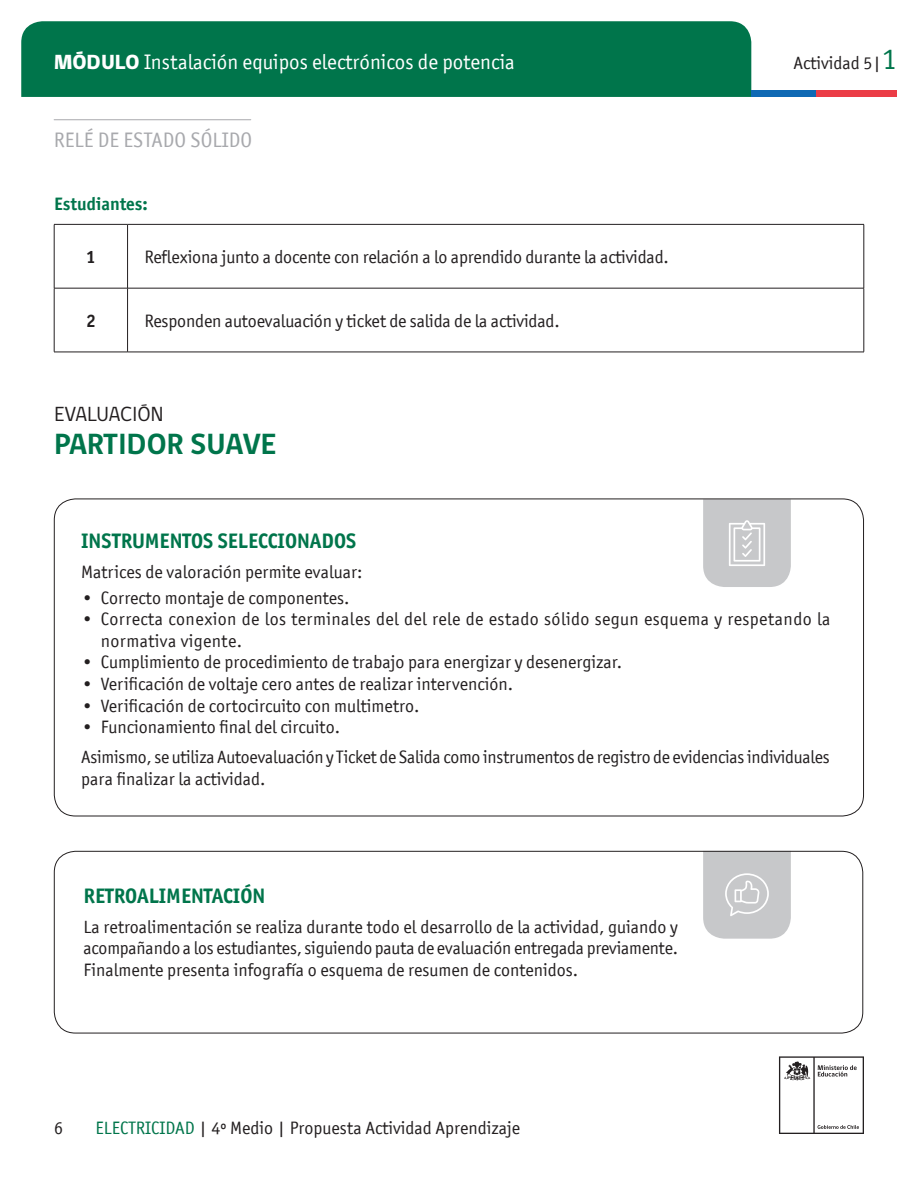
<style>
.page{position:relative;width:918px;height:1188px;background:#fff}
.page>*{position:absolute;margin:0;border:0;box-sizing:border-box;transform-origin:0 0}
.t1{font:700 30px "gob CL";color:#00754b}
.t2{font:21px "Officina San ITC";color:#fff}
.t3{font:700 21px "Officina San ITC";color:#00754b}
.t4{font:21px "Officina San ITC";color:#a8a9ad}
.t5{font:21px "gob CL";color:#231f20}
.t6{font:18px/21.6px "Officina San ITC";color:#231f20}
.t7{font:18px/21.6px "Officina San ITC";letter-spacing:.02em;color:#231f20}
.t8{font:700 18px "Officina San ITC";color:#00754b}
.t9{font:700 18px "Officina San ITC";color:#231f20}
.s1{font-family:"gob CL";font-weight:800}
.s2{font-size:30px;color:#00754b}
.s3{color:#00754b}
</style>
<div class="page">
<svg style="left:779px;top:1056px;width:85px;height:78px"></svg>
<div style="left:21px;top:21px;width:730px;height:76px;background:#00754b"></div>
<div style="left:751px;top:90px;width:65px;height:7px;background:#0f69b4"></div>
<div style="left:816px;top:90px;width:81px;height:7px;background:#eb3c46"></div>
<svg style="left:703px;top:501px;width:88px;height:86px;background:#cccdcf"></svg>
<svg style="left:703px;top:853px;width:88px;height:86px;background:#cbccce"></svg>
<div style="left:54px;top:851px;width:809px;height:182px;border:1px solid #231f20;border-radius:21px"></div>
<hr style="left:54px;top:224px;width:74px;height:1px;background:#231f20">
<hr style="left:54px;top:225px;width:1px;height:63px;background:#231f20">
<hr style="left:128px;top:224px;width:736px;height:1px;background:#231f20">
<hr style="left:127px;top:225px;width:1px;height:63px;background:#231f20">
<hr style="left:864px;top:225px;width:1px;height:63px;background:#231f20">
<hr style="left:54px;top:288px;width:74px;height:1px;background:#231f20">
<hr style="left:54px;top:288px;width:1px;height:64px;background:#231f20">
<hr style="left:128px;top:288px;width:736px;height:1px;background:#231f20">
<hr style="left:127px;top:288px;width:1px;height:64px;background:#231f20">
<hr style="left:864px;top:288px;width:1px;height:64px;background:#231f20">
<hr style="left:54px;top:352px;width:74px;height:1px;background:#231f20">
<hr style="left:128px;top:352px;width:736px;height:1px;background:#231f20">
<hr style="left:54px;top:119px;width:197px;height:1px;background:#a8a9ad">
<p class="t2" style="left:54px;top:50px;width:462px"><span class="s1">MÓDULO</span> Instalación equipos electrónicos de potencia</p>
<p class="t6" style="left:794px;top:52px;width:105px">Actividad 5|<span class="s2">1</span></p>
<p class="t4" style="left:54px;top:128px;width:200px">RELÉ DE ESTADO SÓLIDO</p>
<p class="t8" style="left:54px;top:192px;width:95px">Estudiantes:</p>
<p class="t9" style="left:86px;top:245px;width:11px">1</p>
<p class="t6" style="left:145px;top:246px;width:526px">Reflexiona junto a docente con relación a lo aprendido durante la actividad.</p>
<p class="t9" style="left:86px;top:309px;width:11px">2</p>
<p class="t6" style="left:145px;top:310px;width:417px">Responden autoevaluación y ticket de salida de la actividad.</p>
<p class="t5" style="left:55px;top:399px;width:110px">EVALUACIÓN</p>
<p class="t1" style="left:55px;top:423px;width:223px">PARTIDOR SUAVE</p>
<p class="t3" style="left:81px;top:528px;width:277px">INSTRUMENTOS SELECCIONADOS</p>
<p class="t6" style="left:81px;top:561px;width:283px">Matrices de valoración permite evaluar:</p>
<p class="t6" style="left:81px;top:587px;width:270px">• Correcto montaje de componentes.</p>
<p class="t7" style="left:101px;top:608px;width:731px;text-indent:-19px">• Correcta conexion de los terminales del del rele de estado sólido segun esquema y respetando la normativa vigente.</p>
<p class="t6" style="left:81px;top:651px;width:543px">• Cumplimiento de procedimiento de trabajo para energizar y desenergizar.</p>
<p class="t6" style="left:81px;top:673px;width:433px">• Verificación de voltaje cero antes de realizar intervención.</p>
<p class="t6" style="left:81px;top:695px;width:340px">• Verificación de cortocircuito con multimetro.</p>
<p class="t6" style="left:81px;top:716px;width:260px">• Funcionamiento final del circuito.</p>
<p class="t6" style="left:81px;top:746px;width:750px">Asimismo, se utiliza Autoevaluación y Ticket de Salida como instrumentos de registro de evidencias individuales para finalizar la actividad.</p>
<p class="t3" style="left:84px;top:882px;width:183px">RETROALIMENTACIÓN</p>
<p class="t6" style="left:84px;top:916px;width:596px;text-align:justify">La retroalimentación se realiza durante todo el desarrollo de la actividad, guiando y acompañando a los estudiantes, siguiendo pauta de evaluación entregada previamente.<br>Finalmente presenta infografía o esquema de resumen de contenidos.</p>
<p class="t6" style="left:54px;top:1117px;width:10px">6</p>
<p class="t6" style="left:95px;top:1117px;width:426px"><span class="s3">ELECTRICIDAD</span> | 4º Medio | Propuesta Actividad Aprendizaje</p>
</div>
